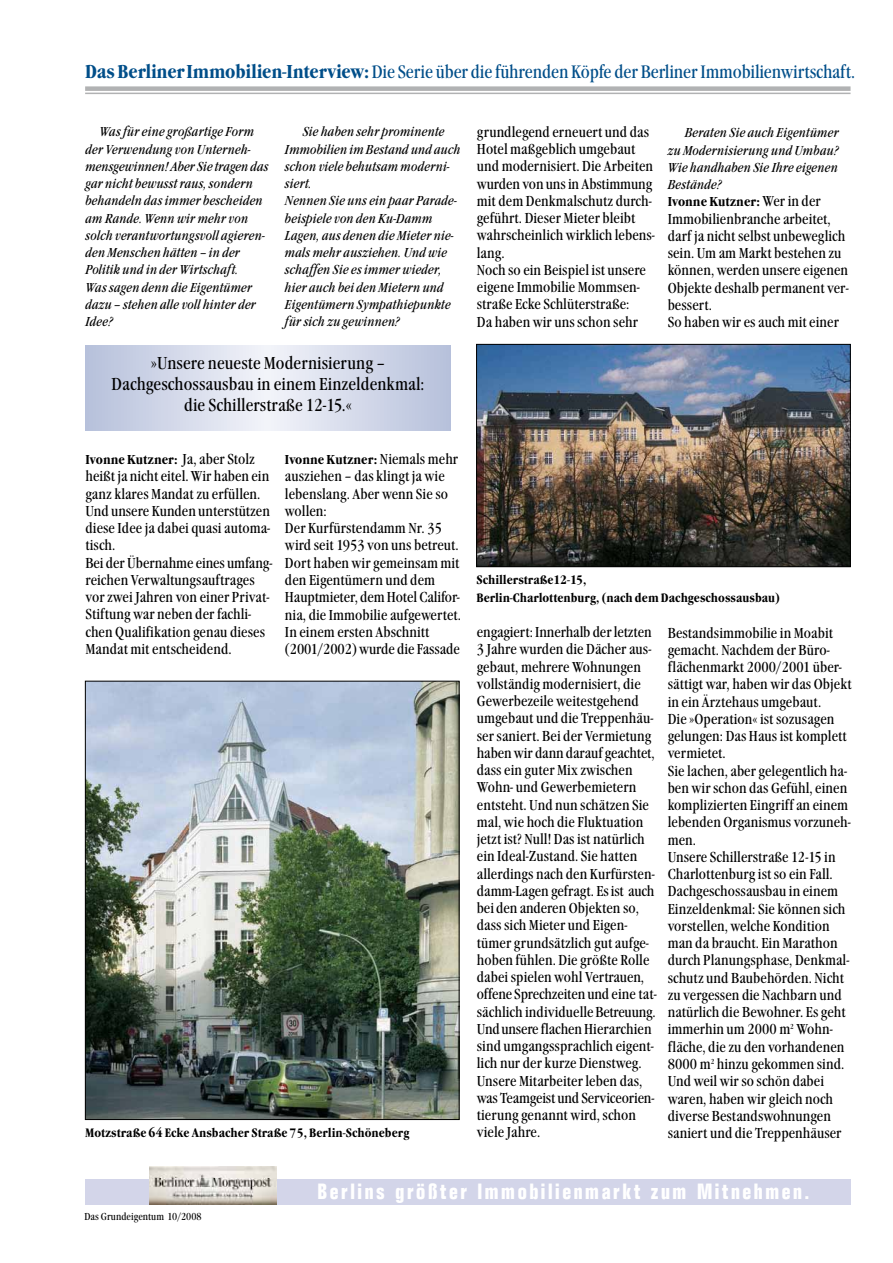
<style>
.page{position:relative;width:893px;height:1263px;background:#fff}
.page>*{position:absolute;margin:0;border:0;box-sizing:border-box;transform-origin:0 0}
.t1{font:21px "Folio SB Bol Con+KDNQLH+XJRGNT";letter-spacing:.12em;color:#fff}
.t2{font:condensed 18.75px "Garamond Itc T";letter-spacing:-.005em;color:#004e89}
.t3{font:condensed 18px/21px "Garamond Itc T";letter-spacing:.005em;color:#000;text-align:center}
.t4{font:condensed 15px/17.2px "Garamond Itc T";letter-spacing:.005em;color:#000}
.t5{font:italic condensed 13.5px/17.2px "Garamond Itc T";letter-spacing:.005em;color:#000}
.t6{font:700 condensed 13.5px "Garamond Itc T";letter-spacing:.005em;color:#000}
.t7{font:700 condensed 12.75px/17.2px "Garamond Itc T";letter-spacing:.005em;color:#000}
.t8{font:condensed 10.5px "Garamond Itc T";letter-spacing:.005em;color:#000}
.s1{font-weight:700;font-size:19.5px}
.s2{font-weight:400;font-size:15px}
.s3{font-weight:700;font-style:normal}
.s4{font-style:normal;font-size:15px}
</style>
<div class="page">
<div style="left:85px;top:86px;width:765px;height:5px;background:#b1b2b3"></div>
<hr style="left:85px;top:93px;width:765px;height:1px;background:#b1b2b3">
<div style="left:102px;top:345px;width:332px;height:86px;background:#bcc5de"></div>
<div style="left:118px;top:345px;width:300px;height:86px;background:#c1c9e0"></div>
<div style="left:130px;top:345px;width:275px;height:86px;background:#c5cde2"></div>
<div style="left:143px;top:345px;width:250px;height:86px;background:#c9d0e5"></div>
<div style="left:152px;top:345px;width:232px;height:86px;background:#cdd3e6"></div>
<div style="left:165px;top:345px;width:206px;height:86px;background:#d1d6e8"></div>
<div style="left:177px;top:345px;width:182px;height:86px;background:#d5daea"></div>
<div style="left:190px;top:345px;width:156px;height:86px;background:#d9deed"></div>
<div style="left:202px;top:345px;width:132px;height:86px;background:#dde1ef"></div>
<div style="left:215px;top:345px;width:106px;height:86px;background:#e1e5f1"></div>
<div style="left:227px;top:345px;width:82px;height:86px;background:#e6e9f3"></div>
<div style="left:240px;top:345px;width:56px;height:86px;background:#eaecf5"></div>
<div style="left:252px;top:345px;width:32px;height:86px;background:#eef0f7"></div>
<div style="left:265px;top:345px;width:6px;height:86px;background:#f2f4f9"></div>
<img style="left:87px;top:683px;width:370px;height:435px">
<img style="left:478px;top:346px;width:370px;height:219px">
<div style="left:476px;top:344px;width:374px;height:223px;border:1px solid #000"></div>
<div style="left:85px;top:1179px;width:765px;height:25px;background:#d3d5e9"></div>
<img style="left:150px;top:1166px;width:126px;height:38px">
<p class="t2" style="left:85px;top:61px;width:771px"><span class="s1">Das BerlinerImmobilien-Interview:</span> Die Serie über die führenden Köpfe der Berliner Immobilienwirtschaft.</p>
<p class="t5" style="left:85px;top:123px;width:185px;text-indent:14px">Was für eine großartige Form der Verwendung von Unterneh&shy;mensgewinnen! Aber Sie tragen das gar nicht bewusst raus, sondern behandeln das immer bescheiden am Rande. Wenn wir mehr von solch verantwortungsvoll agieren&shy;den Menschen hätten – in der<br>Politik und in der Wirtschaft.<br>Was sagen denn die Eigentümer dazu – stehen alle voll hinter der<br>Idee?</p>
<p class="t5" style="left:285px;top:123px;width:177px;text-indent:18px">Sie haben sehr prominente<br>Immobilien im Bestand und auch schon viele behutsam moderni&shy;siert.<br>Nennen Sie uns ein paar Parade&shy;beispiele von den Ku-Damm<br>Lagen, aus denen die Mieter nie&shy;mals mehr ausziehen. Und wie schaffen Sie es immer wieder, hier auch bei den Mietern und<br>Eigentümern Sympathiepunkte für sich zu gewinnen?</p>
<p class="t3" style="left:112px;top:353px;width:314px">»Unsere neueste Modernisierung –<br>Dachgeschossausbau in einem Einzeldenkmal: die Schillerstraße 12-15.«</p>
<p class="t6" style="left:85px;top:452px;width:171px">Ivonne Kutzner: <span class="s2">Ja, aber Stolz</span></p>
<p class="t4" style="left:85px;top:468px;width:188px">heißt ja nicht eitel. Wir haben ein ganz klares Mandat zu erfüllen.<br>Und unsere Kunden unterstützen diese Idee ja dabei quasi automa&shy;tisch.<br>Bei der Übernahme eines umfang&shy;reichen Verwaltungsauftrages vor zwei Jahren von einer Privat-<br>Stiftung war neben der fachli&shy;chen Qualifikation genau dieses<br>Mandat mit entscheidend.</p>
<p class="t6" style="left:285px;top:452px;width:175px">Ivonne Kutzner: <span class="s2">Niemals mehr</span></p>
<p class="t4" style="left:285px;top:468px;width:178px">ausziehen – das klingt ja wie lebenslang. Aber wenn Sie so wollen:<br>Der Kurfürstendamm Nr. 35 wird seit 1953 von uns betreut.<br>Dort haben wir gemeinsam mit den Eigentümern und dem<br>Hauptmieter, dem Hotel Califor&shy;nia, die Immobilie aufgewertet.<br>In einem ersten Abschnitt (2001/2002) wurde die Fassade</p>
<p class="t7" style="left:85px;top:1124px;width:326px">Motzstraße 64 Ecke Ansbacher Straße 75, Berlin-Schöneberg</p>
<p class="t4" style="left:477px;top:123px;width:180px">grundlegend erneuert und das<br>Hotel maßgeblich umgebaut und modernisiert. Die Arbeiten wurden von uns in Abstimmung mit dem Denkmalschutz durch&shy;geführt. Dieser Mieter bleibt wahrscheinlich wirklich lebens&shy;lang.<br>Noch so ein Beispiel ist unsere eigene Immobilie Mommsen&shy;straße Ecke Schlüterstraße:<br>Da haben wir uns schon sehr</p>
<p class="t5" style="left:668px;top:124px;width:173px;text-indent:17px">Beraten Sie auch Eigentümer zu Modernisierung und Umbau?<br>Wie handhaben Sie Ihre eigenen<br>Bestände?<br><span class="s3">Ivonne Kutzner:</span> <span class="s4">Wer in der</span></p>
<p class="t4" style="left:668px;top:210px;width:182px">Immobilienbranche arbeitet, darf ja nicht selbst unbeweglich sein. Um am Markt bestehen zu können, werden unsere eigenen<br>Objekte deshalb permanent ver&shy;bessert.<br>So haben wir es auch mit einer</p>
<p class="t7" style="left:476px;top:571px;width:305px">Schillerstraße12-15,<br>Berlin-Charlottenburg, (nach dem Dachgeschossausbau)</p>
<p class="t4" style="left:477px;top:623px;width:181px">engagiert: Innerhalb der letzten<br>3 Jahre wurden die Dächer aus&shy;gebaut, mehrere Wohnungen vollständig modernisiert, die<br>Gewerbezeile weitestgehend umgebaut und die Treppenhäu&shy;ser saniert. Bei der Vermietung haben wir dann darauf geachtet, dass ein guter Mix zwischen<br>Wohn- und Gewerbemietern entsteht. Und nun schätzen Sie mal, wie hoch die Fluktuation jetzt ist? Null! Das ist natürlich ein Ideal-Zustand. Sie hatten allerdings nach den Kurfürsten&shy;damm-Lagen gefragt. Es ist auch bei den anderen Objekten so, dass sich Mieter und Eigen&shy;tümer grundsätzlich gut aufge&shy;hoben fühlen. Die größte Rolle dabei spielen wohl Vertrauen, offene Sprechzeiten und eine tat&shy;sächlich individuelle Betreuung.<br>Und unsere flachen Hierarchien sind umgangssprachlich eigent&shy;lich nur der kurze Dienstweg.<br>Unsere Mitarbeiter leben das, was Teamgeist und Serviceorien&shy;tierung genannt wird, schon viele Jahre.</p>
<p class="t4" style="left:668px;top:624px;width:185px">Bestandsimmobilie in Moabit gemacht. Nachdem der Büro&shy;flächenmarkt 2000/2001 über&shy;sättigt war, haben wir das Objekt in ein Ärztehaus umgebaut.<br>Die »Operation« ist sozusagen gelungen: Das Haus ist komplett vermietet.<br>Sie lachen, aber gelegentlich ha&shy;ben wir schon das Gefühl, einen komplizierten Eingriff an einem lebenden Organismus vorzuneh&shy;men.<br>Unsere Schillerstraße 12-15 in<br>Charlottenburg ist so ein Fall.<br>Dachgeschossausbau in einem<br>Einzeldenkmal: Sie können sich vorstellen, welche Kondition man da braucht. Ein Marathon durch Planungsphase, Denkmal&shy;schutz und Baubehörden. Nicht zu vergessen die Nachbarn und natürlich die Bewohner. Es geht immerhin um 2000 m<sup>2</sup> Wohn&shy;fläche, die zu den vorhandenen<br>8000 m<sup>2</sup> hinzu gekommen sind.<br>Und weil wir so schön dabei waren, haben wir gleich noch diverse Bestandswohnungen saniert und die Treppenhäuser</p>
<p class="t8" style="left:84px;top:1211px;width:119px">Das Grundeigentum 10/2008</p>
<h1 class="t1" style="left:318px;top:1179px;width:493px">Berlins größter Immobilienmarkt zum Mitnehmen.</h1>
</div>
